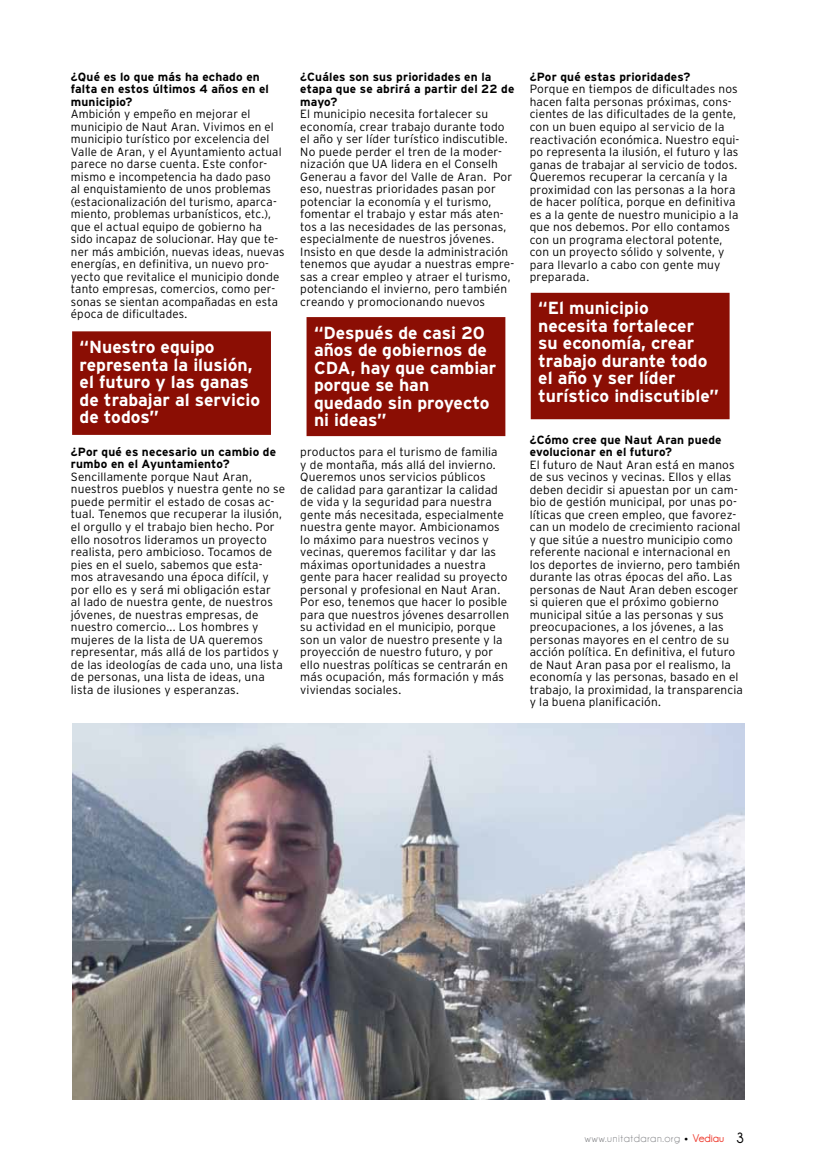
<style>
.page{position:relative;width:815px;height:1170px;background:#fff}
.page>*{position:absolute;margin:0;border:0;box-sizing:border-box;transform-origin:0 0}
.t1{font:700 17.5px/17.5px "Interstate";color:#fff}
.t2{font:300 11.88px/12.5px "Interstate";letter-spacing:.01em;color:#000}
.t3{font:700 11.88px/12.5px "Interstate";letter-spacing:.015em;color:#000}
.t4{font:11.25px "Champagne&Limousines";letter-spacing:.06em;color:#7c7d80}
.s1{font-family:"Cooper Black Std";color:#000}
.s2{font-weight:700;color:#ef4135}
.s3{font-weight:700;font-size:15px;color:#000}
</style>
<div class="page">
<img style="left:72px;top:723px;width:672px;height:375px">
<div style="left:76px;top:335px;width:191px;height:96px;background:#8b0e04"></div>
<div style="left:72px;top:331px;width:199px;height:104px;border:8px solid #8b0e04"></div>
<div style="left:534px;top:296px;width:192px;height:119px;background:#8b0e04"></div>
<div style="left:531px;top:293px;width:199px;height:126px;border:8px solid #8b0e04"></div>
<div style="left:310px;top:321px;width:192px;height:111px;background:#8b0e04"></div>
<div style="left:307px;top:317px;width:198px;height:119px;border:8px solid #8b0e04"></div>
<p class="t3" style="left:71px;top:70px;width:200px">¿Qué es lo que más ha echado en falta en estos últimos 4 años en el municipio?</p>
<p class="t2" style="left:71px;top:108px;width:215px">Ambición y empeño en mejorar el municipio de Naut Aran. Vivimos en el municipio turístico por excelencia del Valle de Aran, y el Ayuntamiento actual parece no darse cuenta. Este confor&shy;mismo e incompetencia ha dado paso<br>al enquistamiento de unos problemas (estacionalización del turismo, aparca&shy;miento, problemas urbanísticos, etc.), que el actual equipo de gobierno ha sido incapaz de solucionar. Hay que te&shy;ner más ambición, nuevas ideas, nuevas energías, en definitiva, un nuevo pro&shy;yecto que revitalice el municipio donde tanto empresas, comercios, como per&shy;sonas se sientan acompañadas en esta época de dificultades.</p>
<h1 class="t1" style="left:80px;top:338px;width:182px">“Nuestro equipo representa la ilusión, el futuro y las ganas de trabajar al servicio de todos”</h1>
<p class="t3" style="left:71px;top:445px;width:207px">¿Por qué es necesario un cambio de rumbo en el Ayuntamiento?</p>
<p class="t2" style="left:71px;top:470px;width:216px">Sencillamente porque Naut Aran, nuestros pueblos y nuestra gente no se puede permitir el estado de cosas ac&shy;tual. Tenemos que recuperar la ilusión, el orgullo y el trabajo bien hecho. Por ello nosotros lideramos un proyecto realista, pero ambicioso. Tocamos de pies en el suelo, sabemos que esta&shy;mos atravesando una época difícil, y por ello es y será mi obligación estar<br>al lado de nuestra gente, de nuestros jóvenes, de nuestras empresas, de nuestro comercio... Los hombres y mujeres de la lista de UA queremos representar, más allá de los partidos y de las ideologías de cada uno, una lista de personas, una lista de ideas, una lista de ilusiones y esperanzas.</p>
<p class="t3" style="left:300px;top:70px;width:216px">¿Cuáles son sus prioridades en la etapa que se abrirá a partir del 22 de mayo?</p>
<p class="t2" style="left:300px;top:108px;width:216px">El municipio necesita fortalecer su economía, crear trabajo durante todo el año y ser líder turístico indiscutible.<br>No puede perder el tren de la moder&shy;nización que UA lidera en el Conselh Generau a favor del Valle de Aran. Por eso, nuestras prioridades pasan por potenciar la economía y el turismo, fomentar el trabajo y estar más aten&shy;tos a las necesidades de las personas, especialmente de nuestros jóvenes.<br>Insisto en que desde la administración tenemos que ayudar a nuestras empre&shy;sas a crear empleo y atraer el turismo, potenciando el invierno, pero también creando y promocionando nuevos</p>
<h1 class="t1" style="left:314px;top:323px;width:184px">“Después de casi 20 años de gobiernos de<br>CDA, hay que cambiar porque se han quedado sin proyecto ni ideas”</h1>
<p class="t2" style="left:300px;top:445px;width:210px">productos para el turismo de familia<br>y de montaña, más allá del invierno.<br>Queremos unos servicios públicos<br>de calidad para garantizar la calidad de vida y la seguridad para nuestra gente más necesitada, especialmente nuestra gente mayor. Ambicionamos lo máximo para nuestros vecinos y vecinas, queremos facilitar y dar las máximas oportunidades a nuestra gente para hacer realidad su proyecto personal y profesional en Naut Aran.<br>Por eso, tenemos que hacer lo posible para que nuestros jóvenes desarrollen su actividad en el municipio, porque son un valor de nuestro presente y la proyección de nuestro futuro, y por ello nuestras políticas se centrarán en más ocupación, más formación y más viviendas sociales.</p>
<p class="t3" style="left:530px;top:70px;width:162px">¿Por qué estas prioridades?</p>
<p class="t2" style="left:530px;top:83px;width:211px">Porque en tiempos de dificultades nos hacen falta personas próximas, cons&shy;cientes de las dificultades de la gente, con un buen equipo al servicio de la reactivación económica. Nuestro equi&shy;po representa la ilusión, el futuro y las ganas de trabajar al servicio de todos.<br>Queremos recuperar la cercanía y la proximidad con las personas a la hora de hacer política, porque en definitiva es a la gente de nuestro municipio a la que nos debemos. Por ello contamos con un programa electoral potente, con un proyecto sólido y solvente, y para llevarlo a cabo con gente muy preparada.</p>
<h1 class="t1" style="left:538px;top:299px;width:182px">“El municipio necesita fortalecer<br>su economía, crear trabajo durante todo el año y ser líder turístico indiscutible”</h1>
<p class="t3" style="left:530px;top:433px;width:193px">¿Cómo cree que Naut Aran puede evolucionar en el futuro?</p>
<p class="t2" style="left:530px;top:458px;width:215px">El futuro de Naut Aran está en manos de sus vecinos y vecinas. Ellos y ellas deben decidir si apuestan por un cam&shy;bio de gestión municipal, por unas po&shy;líticas que creen empleo, que favorez&shy;can un modelo de crecimiento racional y que sitúe a nuestro municipio como referente nacional e internacional en los deportes de invierno, pero también durante las otras épocas del año. Las personas de Naut Aran deben escoger si quieren que el próximo gobierno municipal sitúe a las personas y sus preocupaciones, a los jóvenes, a las personas mayores en el centro de su acción política. En definitiva, el futuro de Naut Aran pasa por el realismo, la economía y las personas, basado en el trabajo, la proximidad, la transparencia y la buena planificación.</p>
<p class="t4" style="left:585px;top:1132px;width:161px">www.unitatdaran.org <span class="s1">·</span> <span class="s2">Vediau</span> <span class="s3">3</span></p>
</div>
